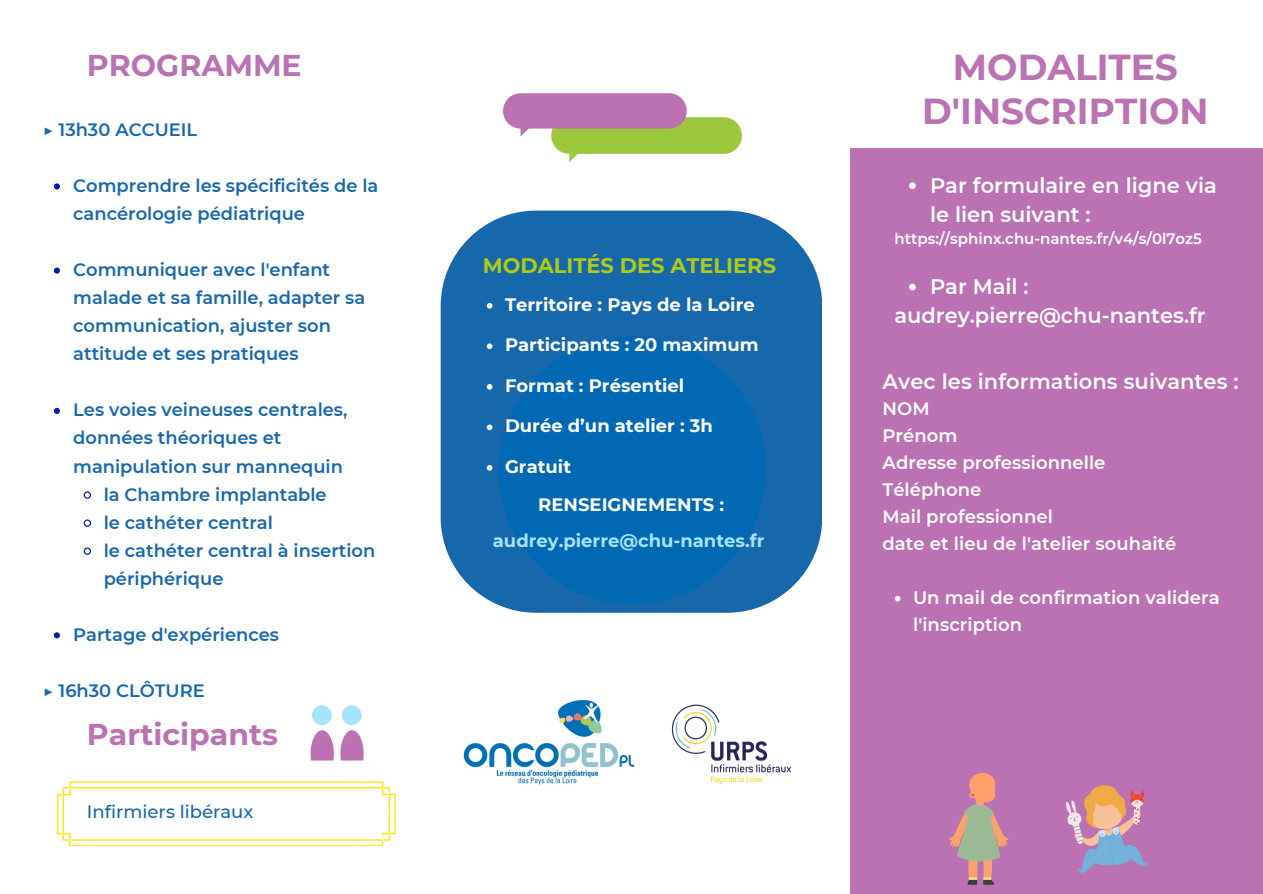
<style>
.page{position:relative;width:1263px;height:894px;background:#fff}
.page>*{position:absolute;margin:0;border:0;box-sizing:border-box;transform-origin:0 0}
.t1{font:700 36px/43.8px "Montserrat";color:#ba72b2;text-align:center}
.t2{font:700 30px "Montserrat";color:#ba72b2}
.t3{font:600 21px/29.2px "Montserrat";color:#fff}
.t4{font:700 21px "Montserrat";color:#afca17}
.t5{font:600 18px/27px "Montserrat";letter-spacing:.005em;color:#fff}
.t6{font:700 18px "Montserrat";color:#fff}
.t7{font:700 18px "Montserrat";color:#a5e3ff}
.t8{font:500 18px "Montserrat";color:#1668ab}
.t9{font:600 17.85px/28px "Montserrat";color:#1668ab}
.t10{font:600 15px "Montserrat";color:#fff}
</style>
<div class="page">
<svg style="left:57px;top:781px;width:339px;height:64px"></svg>
<svg style="left:54px;top:183px;width:6px;height:6px"></svg>
<svg style="left:54px;top:267px;width:6px;height:6px"></svg>
<svg style="left:54px;top:408px;width:6px;height:6px"></svg>
<svg style="left:83px;top:491px;width:8px;height:8px"></svg>
<svg style="left:83px;top:519px;width:8px;height:8px"></svg>
<svg style="left:83px;top:547px;width:8px;height:8px"></svg>
<svg style="left:54px;top:632px;width:6px;height:6px"></svg>
<svg style="left:340px;top:730px;width:24px;height:30px"></svg>
<div style="left:342px;top:705px;width:20px;height:20px;background:#a5e3ff;border-radius:50%"></div>
<svg style="left:311px;top:730px;width:23px;height:30px"></svg>
<div style="left:312px;top:705px;width:20px;height:20px;background:#a5e3ff;border-radius:50%"></div>
<svg style="left:503px;top:93px;width:239px;height:69px"></svg>
<img style="left:463px;top:699px;width:172px;height:86px">
<div style="left:441px;top:210px;width:381px;height:402px;background:#1668ab;border-radius:95px"></div>
<div style="left:498px;top:336px;width:268px;height:268px;background:#0168b3;border-radius:50%"></div>
<div style="left:849px;top:147px;width:413px;height:746px;background:#ba72b2"></div>
<svg style="left:895px;top:595px;width:5px;height:6px"></svg>
<svg style="left:1066px;top:785px;width:82px;height:88px"></svg>
<svg style="left:948px;top:773px;width:60px;height:111px"></svg>
<svg style="left:909px;top:182px;width:7px;height:7px"></svg>
<svg style="left:909px;top:283px;width:7px;height:7px"></svg>
<img style="left:671px;top:704px;width:120px;height:81px">
<svg style="left:487px;top:303px;width:5px;height:5px"></svg>
<svg style="left:487px;top:343px;width:5px;height:6px"></svg>
<svg style="left:487px;top:384px;width:5px;height:5px"></svg>
<svg style="left:487px;top:424px;width:5px;height:6px"></svg>
<svg style="left:487px;top:465px;width:5px;height:5px"></svg>
<h2 class="t2" style="left:87px;top:47px;width:216px">PROGRAMME</h2>
<p class="t9" style="left:43px;top:115px;width:156px">▶ 13h30 ACCUEIL</p>
<p class="t9" style="left:73px;top:171px;width:307px">Comprendre les spécificités de la cancérologie pédiatrique</p>
<p class="t9" style="left:73px;top:255px;width:294px">Communiquer avec l'enfant malade et sa famille, adapter sa communication, ajuster son attitude et ses pratiques</p>
<p class="t9" style="left:73px;top:396px;width:276px">Les voies veineuses centrales,</p>
<p class="t9" style="left:73px;top:424px;width:210px">données théoriques et</p>
<p class="t9" style="left:73px;top:452px;width:271px">manipulation sur mannequin</p>
<p class="t9" style="left:104px;top:480px;width:225px">la Chambre implantable</p>
<p class="t9" style="left:104px;top:508px;width:171px">le cathéter central</p>
<p class="t9" style="left:104px;top:536px;width:273px">le cathéter central à insertion</p>
<p class="t9" style="left:104px;top:564px;width:121px">périphérique</p>
<p class="t9" style="left:73px;top:620px;width:207px">Partage d'expériences</p>
<p class="t9" style="left:43px;top:676px;width:163px">▶ 16h30 CLÔTURE</p>
<h2 class="t2" style="left:87px;top:716px;width:193px">Participants</h2>
<p class="t8" style="left:87px;top:800px;width:168px">Infirmiers libéraux</p>
<p class="t4" style="left:483px;top:252px;width:295px">MODALITÉS DES ATELIERS</p>
<p class="t6" style="left:505px;top:293px;width:251px">Territoire : Pays de la Loire</p>
<p class="t6" style="left:505px;top:334px;width:255px">Participants : 20 maximum</p>
<p class="t6" style="left:505px;top:374px;width:181px">Format : Présentiel</p>
<p class="t6" style="left:505px;top:415px;width:209px">Durée d’un atelier : 3h</p>
<p class="t6" style="left:505px;top:455px;width:68px">Gratuit</p>
<p class="t6" style="left:538px;top:493px;width:187px">RENSEIGNEMENTS :</p>
<p class="t7" style="left:493px;top:529px;width:273px">audrey.pierre@chu-nantes.fr</p>
<h1 class="t1" style="left:922px;top:45px;width:288px">MODALITES<br>D'INSCRIPTION</h1>
<p class="t3" style="left:930px;top:170px;width:288px">Par formulaire en ligne via le lien suivant :</p>
<p class="t10" style="left:894px;top:230px;width:309px">https://sphinx.chu-nantes.fr/v4/s/0l7oz5</p>
<p class="t3" style="left:930px;top:271px;width:100px">Par Mail :</p>
<p class="t3" style="left:894px;top:301px;width:313px">audrey.pierre@chu-nantes.fr</p>
<p class="t3" style="left:882px;top:366px;width:358px">Avec les informations suivantes :</p>
<p class="t5" style="left:882px;top:394px;width:295px">NOM<br>Prénom<br>Adresse professionnelle<br>Téléphone<br>Mail professionnel<br>date et lieu de l'atelier souhaité</p>
<p class="t5" style="left:913px;top:583px;width:308px">Un mail de confirmation validera l'inscription</p>
</div>
